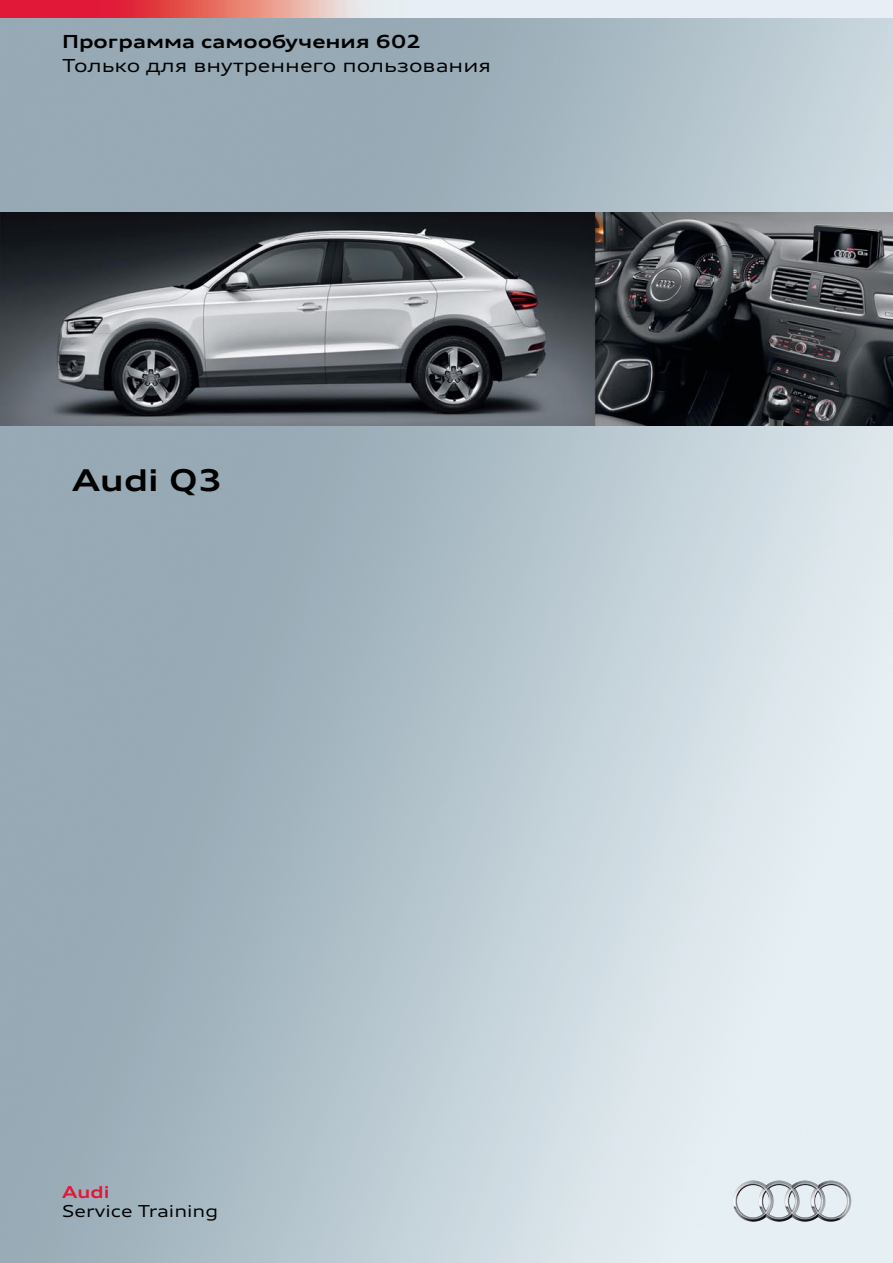
<style>
.page{position:relative;width:893px;height:1263px;background:#fff}
.page>*{position:absolute;margin:0;border:0;box-sizing:border-box;transform-origin:0 0}
.t1{font:700 expanded 30px "Audi Type";color:#000}
.t2{font:expanded 18px "Audi Type";color:#000}
.t3{font:700 expanded 18px "Audi Type";color:#000}
.t4{font:expanded 16.5px "Audi Type";color:#000}
.t5{font:700 expanded 16.5px "Audi Type";color:#e11837}
</style>
<div class="page">
<img style="left:0;top:17px;width:893px;height:1246px">
<img style="left:767px;top:1180px;width:62px;height:5px">
<img style="left:0;top:0;width:893px;height:17px">
<img style="left:0;top:213px;width:893px;height:212px">
<p class="t3" style="left:62px;top:30px;width:361px">Программа самообучения 602</p>
<p class="t2" style="left:62px;top:54px;width:430px">Только для внутреннего пользования</p>
<h1 class="t1" style="left:72px;top:461px;width:152px">Audi Q3</h1>
<p class="t5" style="left:62px;top:1181px;width:49px">Audi</p>
<p class="t4" style="left:62px;top:1200px;width:158px">Service Training</p>
</div>
